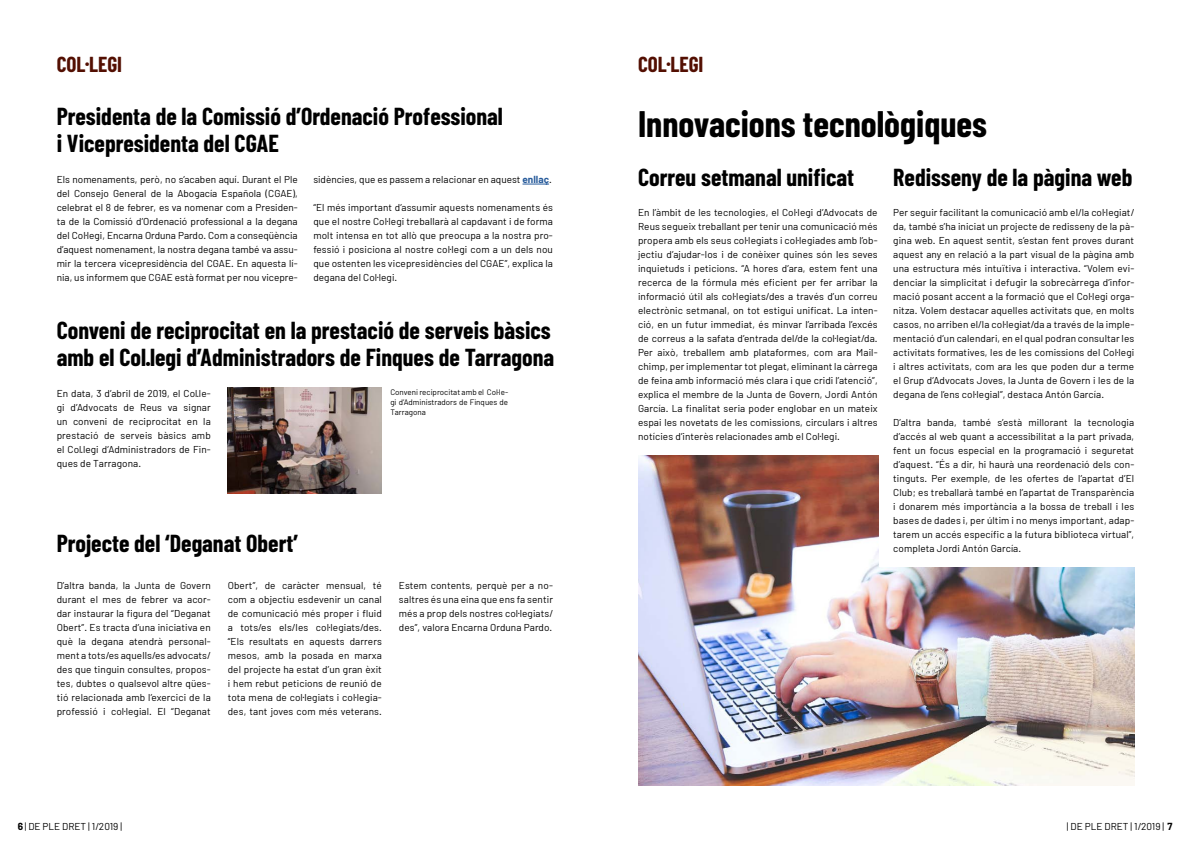
<style>
.page{position:relative;width:1191px;height:842px;background:#fff}
.page>*{position:absolute;margin:0;border:0;box-sizing:border-box;transform-origin:0 0}
.t1{font:700 36px "Barlow Condensed";color:#000}
.t2{font:700 24px/27px "Barlow Condensed";color:#000}
.t3{font:700 21.1px "Barlow Condensed";color:#530f02}
.t4{font:10px/14px "Barlow";letter-spacing:.01em;color:#000;text-align:justify}
.t5{font:8px/10px "Barlow";color:#000;text-align:justify}
.s1{font-weight:700;color:#275b9b}
.s2{font-weight:700}
</style>
<div class="page">
<img style="left:638px;top:455px;width:496px;height:330px">
<svg style="left:522px;top:184px;width:27px;height:1px"></svg>
<img style="left:228px;top:387px;width:154px;height:106px">
<div style="left:879px;top:427px;width:268px;height:140px;background:#fff"></div>
<h3 class="t3" style="left:57px;top:51px;width:67px">COL·LEGI</h3>
<h2 class="t2" style="left:57px;top:102px;width:447px">Presidenta de la Comissió d’Ordenació Professional i Vicepresidenta del CGAE</h2>
<h3 class="t3" style="left:638px;top:51px;width:67px">COL·LEGI</h3>
<h1 class="t1" style="left:638px;top:101px;width:350px">Innovacions tecnològiques</h1>
<p class="t4" style="left:57px;top:172px;width:242px">Els nomenaments, però, no s’acaben aquí. Durant el Ple</p>
<h2 class="t2" style="left:638px;top:163px;width:217px">Correu setmanal unificat</h2>
<h2 class="t2" style="left:893px;top:163px;width:241px">Redisseny de la pàgina web</h2>
<p class="t4" style="left:57px;top:186px;width:242px">del Consejo General de la Abogacía Española (CGAE), celebrat el 8 de febrer, es va nomenar com a Presiden&shy;ta de la Comissió d’Ordenació professional a la degana del Col·legi, Encarna Orduna Pardo. Com a conseqüència d’aquest nomenament, la nostra degana també va assu&shy;mir la tercera vicepresidència del CGAE. En aquesta lí&shy;nia, us informem que CGAE està format per nou vicepre-</p>
<p class="t4" style="left:313px;top:172px;width:240px">sidències, que es passem a relacionar en aquest <span class="s1">enllaç</span>.</p>
<p class="t4" style="left:313px;top:200px;width:241px">“El més important d’assumir aquests nomenaments és que el nostre Col·legi treballarà al capdavant i de forma molt intensa en tot allò que preocupa a la nostra pro&shy;fessió i posiciona al nostre col·legi com a un dels nou que ostenten les vicepresidències del CGAE”, explica la degana del Col·legi.</p>
<p class="t4" style="left:638px;top:205px;width:241px">En l’àmbit de les tecnologies, el Col·legi d’Advocats de Reus segueix treballant per tenir una comunicació més propera amb els seus col·legiats i col·legiades amb l’ob&shy;jectiu d’ajudar-los i de conèixer quines són les seves inquietuds i peticions. “A hores d’ara, estem fent una recerca de la fórmula més eficient per fer arribar la informació útil als col·legiats/des a través d’un correu electrònic setmanal, on tot estigui unificat. La inten&shy;ció, en un futur immediat, és minvar l’arribada l’excés de correus a la safata d’entrada del/de la col·legiat/da.<br>Per això, treballem amb plataformes, com ara Mail&shy;chimp, per implementar tot plegat, eliminant la càrrega de feina amb informació més clara i que cridi l’atenció”, explica el membre de la Junta de Govern, Jordi Antón García. La finalitat seria poder englobar en un mateix espai les novetats de les comissions, circulars i altres notícies d’interès relacionades amb el Col·legi.</p>
<p class="t4" style="left:893px;top:205px;width:242px">Per seguir facilitant la comunicació amb el/la col·legiat/ da, també s’ha iniciat un projecte de redisseny de la pà&shy;gina web. En aquest sentit, s’estan fent proves durant aquest any en relació a la part visual de la pàgina amb una estructura més intuïtiva i interactiva. “Volem evi&shy;denciar la simplicitat i defugir la sobrecàrrega d’infor&shy;mació posant accent a la formació que el Col·legi orga&shy;nitza. Volem destacar aquelles activitats que, en molts casos, no arriben el/la col·legiat/da a través de la imple&shy;mentació d’un calendari, en el qual podran consultar les activitats formatives, les de les comissions del Col·legi i altres activitats, com ara les que poden dur a terme el Grup d’Advocats Joves, la Junta de Govern i les de la degana de l’ens col·legial”, destaca Antón García.</p>
<h2 class="t2" style="left:57px;top:316px;width:499px">Conveni de reciprocitat en la prestació de serveis bàsics amb el Col·legi d’Administradors de Finques de Tarragona</h2>
<p class="t5" style="left:390px;top:387px;width:119px">Conveni reciprocitat amb el Col·le&shy;gi d’Administradors de Finques de Tarragona</p>
<p class="t4" style="left:57px;top:386px;width:156px">En data, 3 d’abril de 2019, el Col·le&shy;gi d’Advocats de Reus va signar un conveni de reciprocitat en la prestació de serveis bàsics amb el Col·legi d’Administradors de Fin&shy;ques de Tarragona.</p>
<p class="t4" style="left:893px;top:415px;width:242px">D’altra banda, també s’està millorant la tecnologia d’accés al web quant a accessibilitat a la part privada, fent un focus especial en la programació i seguretat d’aquest. “És a dir, hi haurà una reordenació dels con&shy;tinguts. Per exemple, de les ofertes de l’apartat d’El Club; es treballarà també en l’apartat de Transparència i donarem més importància a la bossa de treball i les bases de dades i, per últim i no menys important, adap&shy;tarem un accés específic a la futura biblioteca virtual”, completa Jordi Antón García.</p>
<h2 class="t2" style="left:57px;top:529px;width:243px">Projecte del ‘Deganat Obert’</h2>
<p class="t4" style="left:57px;top:578px;width:156px">D’altra banda, la Junta de Govern durant el mes de febrer va acor&shy;dar instaurar la figura del “Deganat Obert”. Es tracta d’una iniciativa en què la degana atendrà personal&shy;ment a tots/es aquells/es advocats/ des que tinguin consultes, propos&shy;tes, dubtes o qualsevol altre qües&shy;tió relacionada amb l’exercici de la professió i col·legial. El “Deganat</p>
<p class="t4" style="left:228px;top:578px;width:156px">Obert”, de caràcter mensual, té com a objectiu esdevenir un canal de comunicació més proper i fluid a tots/es els/les col·legiats/des. “Els resultats en aquests darrers mesos, amb la posada en marxa del projecte ha estat d’un gran èxit i hem rebut peticions de reunió de tota mena de col·legiats i col·legia&shy;des, tant joves com més veterans.</p>
<p class="t4" style="left:399px;top:578px;width:156px">Estem contents, perquè per a no&shy;saltres és una eina que ens fa sentir més a prop dels nostres col·legiats/ des”, valora Encarna Orduna Pardo.</p>
<p class="t4" style="left:18px;top:819px;width:106px"><span class="s2">6</span> | DE PLE DRET | 1/2019 |</p>
<p class="t4" style="left:1067px;top:819px;width:107px">| DE PLE DRET | 1/2019 | <span class="s2">7</span></p>
</div>
